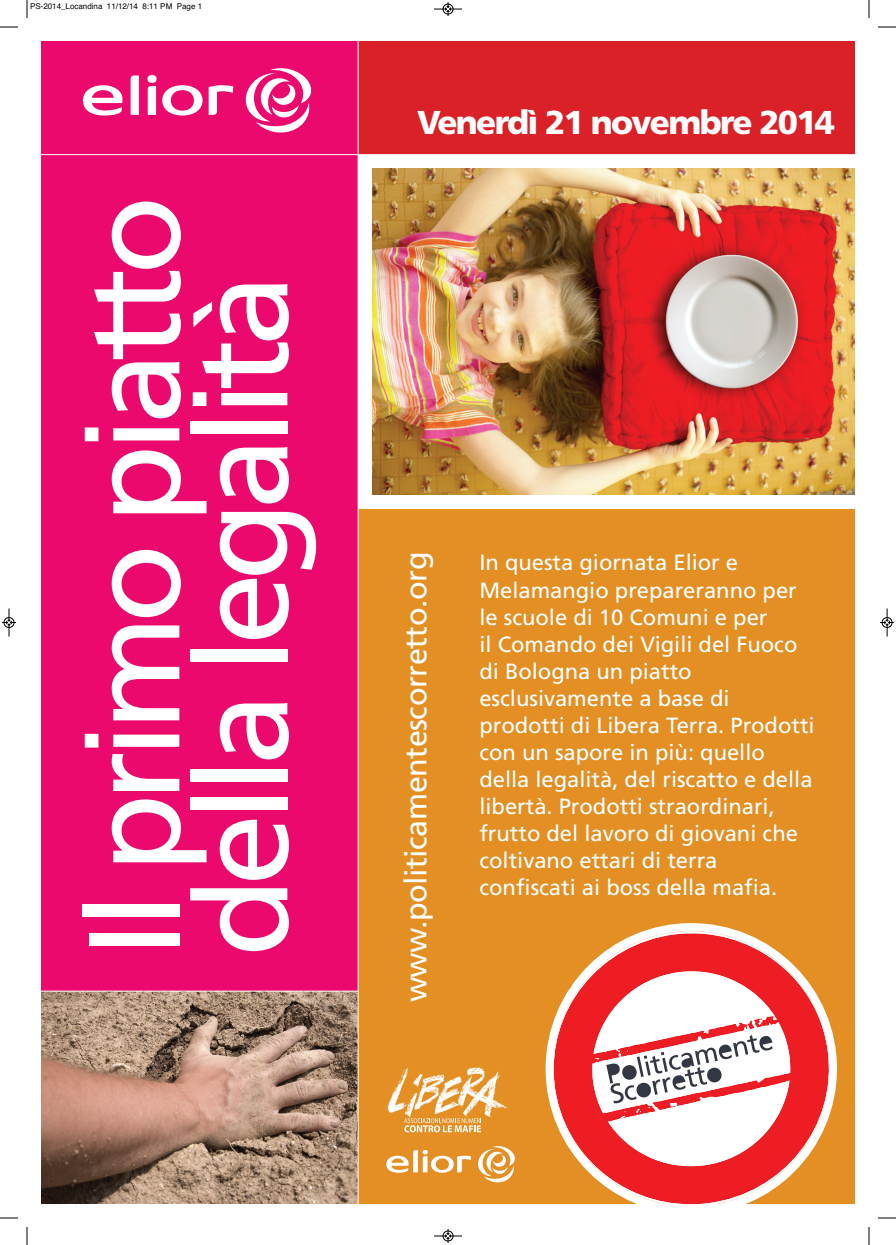
<style>
.page{position:relative;width:896px;height:1245px;background:#fff}
.page>*{position:absolute;margin:0;border:0;box-sizing:border-box;transform-origin:0 0}
.t1{font:129.6px/108px "Frutiger";letter-spacing:-.06em;color:#fff}
.t2{font:900 33px "Frutiger";letter-spacing:-.05em;color:#fff}
.t3{font:30.5px "Frutiger";letter-spacing:-.015em;color:#fff}
.t4{font:22px/27px "Frutiger";color:#fff}
.t5{font:8px "Helvetica";color:#000}
</style>
<div class="page">
<img style="left:372px;top:169px;width:483px;height:326px">
<img style="left:41px;top:991px;width:317px;height:212px">
<div style="left:41px;top:41px;width:317px;height:950px;background:#ec096d"></div>
<div style="left:358px;top:41px;width:497px;height:114px;background:#db2128"></div>
<div style="left:358px;top:509px;width:497px;height:694px;background:#e38f24"></div>
<img style="left:387px;top:1067px;width:121px;height:50px">
<svg style="left:404px;top:1118px;width:77px;height:14px"></svg>
<svg style="left:162px;top:85px;width:41px;height:30px"></svg>
<svg style="left:83px;top:85px;width:39px;height:30px"></svg>
<svg style="left:209px;top:85px;width:24px;height:30px"></svg>
<svg style="left:131px;top:75px;width:8px;height:40px"></svg>
<svg style="left:148px;top:86px;width:8px;height:29px"></svg>
<div style="left:147px;top:75px;width:10px;height:8px;background:#fff;border-radius:50%"></div>
<svg style="left:245px;top:68px;width:66px;height:65px"></svg>
<svg style="left:386px;top:1146px;width:129px;height:36px"></svg>
<svg style="left:546px;top:923px;width:291px;height:282px"></svg>
<hr style="left:358px;top:34px;width:1px;height:1175px;background:#fff">
<hr style="left:33px;top:154px;width:827px;height:1px;background:#fff">
<hr style="left:41px;top:990px;width:317px;height:1px;background:#fff">
<svg style="left:27px;top:0;width:1px;height:18px"></svg>
<svg style="left:0;top:27px;width:18px;height:1px"></svg>
<svg style="left:869px;top:0;width:1px;height:18px"></svg>
<svg style="left:878px;top:27px;width:18px;height:1px"></svg>
<svg style="left:27px;top:1227px;width:1px;height:18px"></svg>
<svg style="left:0;top:1217px;width:18px;height:1px"></svg>
<svg style="left:869px;top:1227px;width:1px;height:18px"></svg>
<svg style="left:878px;top:1217px;width:18px;height:1px"></svg>
<svg style="left:434px;top:2px;width:28px;height:14px"></svg>
<svg style="left:434px;top:1229px;width:28px;height:14px"></svg>
<svg style="left:2px;top:608px;width:14px;height:28px"></svg>
<svg style="left:880px;top:608px;width:14px;height:28px"></svg>
<p class="t5" style="left:30px;top:2px;width:174px">PS-2014_Locandina 11/12/14 8:11 PM Page 1</p>
<h1 class="t1" style="left:90px;top:957px;width:763px;rotate:-90deg">Il primo piatto della legalità</h1>
<h2 class="t2" style="left:417px;top:110px;width:420px">Venerdì 21 novembre 2014</h2>
<h3 class="t3" style="left:403px;top:1002px;width:452px;rotate:-90deg">www.politicamentescorretto.org</h3>
<p class="t4" style="left:479px;top:551px;width:337px">In questa giornata Elior e<br>Melamangio prepareranno per le scuole di 10 Comuni e per<br>il Comando dei Vigili del Fuoco di Bologna un piatto esclusivamente a base di prodotti di Libera Terra. Prodotti con un sapore in più: quello della legalità, del riscatto e della libertà. Prodotti straordinari, frutto del lavoro di giovani che coltivano ettari di terra confiscati ai boss della mafia.</p>
</div>
